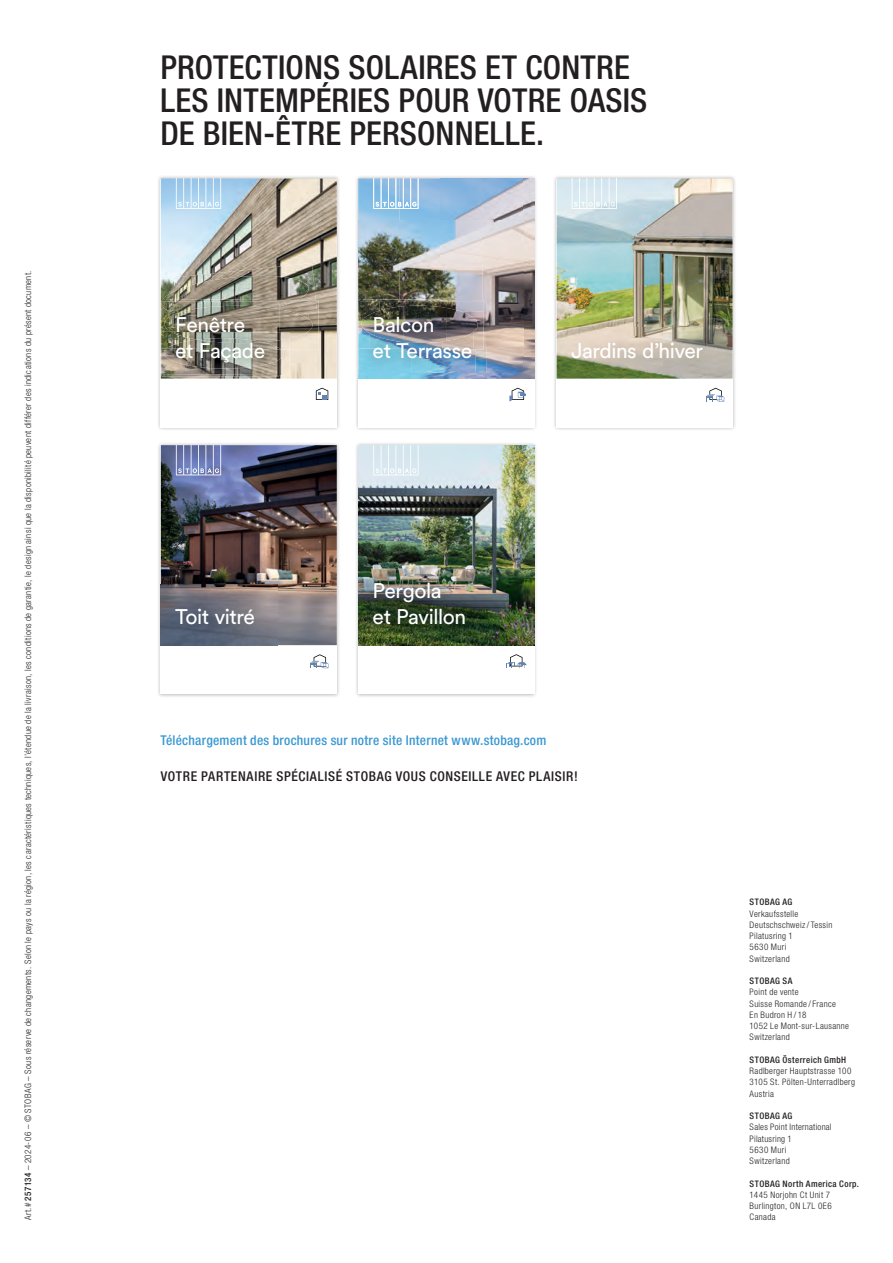
<style>
.page{position:relative;width:893px;height:1263px;background:#fff}
.page>*{position:absolute;margin:0;border:0;box-sizing:border-box;transform-origin:0 0}
.t1{font:500 condensed 33px/33px "Helvetica Neue LT Pro";letter-spacing:.005em;color:#231f20}
.t2{font:21px/25.7px "Circular XX";letter-spacing:-.025em;color:#fff}
.t3{font:500 condensed 13.5px "Helvetica Neue LT Pro";letter-spacing:.02em;color:#3b98d3}
.t4{font:500 condensed 13.5px "Helvetica Neue LT Pro";letter-spacing:.045em;color:#231f20}
.t5{font:300 condensed 9px/11.2px "Helvetica Neue LT Pro";letter-spacing:.035em;color:#231f20}
.t6{font:500 condensed 9px "Helvetica Neue LT Pro";letter-spacing:.045em;color:#231f20}
.s1{font-weight:500}
</style>
<div class="page">
<div style="left:157px;top:441px;width:184px;height:257px;background:#231f20;opacity:.32"></div>
<div style="left:161px;top:445px;width:176px;height:249px;background:#fff"></div>
<img style="left:161px;top:445px;width:176px;height:200px">
<svg style="left:176px;top:445px;width:45px;height:30px"></svg>
<svg style="left:310px;top:654px;width:18px;height:14px"></svg>
<img style="left:161px;top:585px;width:116px;height:61px">
<div style="left:354px;top:441px;width:184px;height:257px;background:#231f20;opacity:.32"></div>
<div style="left:358px;top:445px;width:176px;height:249px;background:#fff"></div>
<img style="left:358px;top:445px;width:176px;height:200px">
<svg style="left:373px;top:445px;width:45px;height:30px"></svg>
<svg style="left:507px;top:654px;width:20px;height:14px"></svg>
<svg style="left:358px;top:568px;width:136px;height:69px"></svg>
<svg style="left:368px;top:606px;width:120px;height:25px"></svg>
<div style="left:359px;top:569px;width:120px;height:70px;background:#231f20;opacity:.6"></div>
<div style="left:157px;top:175px;width:184px;height:256px;background:#231f20;opacity:.32"></div>
<div style="left:161px;top:179px;width:176px;height:249px;background:#fff"></div>
<img style="left:161px;top:179px;width:176px;height:200px">
<svg style="left:176px;top:179px;width:45px;height:30px"></svg>
<img style="left:223px;top:263px;width:91px;height:19px">
<img style="left:161px;top:274px;width:51px;height:17px">
<svg style="left:212px;top:272px;width:11px;height:4px"></svg>
<img style="left:309px;top:282px;width:7px;height:17px">
<img style="left:161px;top:291px;width:2px;height:8px">
<img style="left:163px;top:276px;width:146px;height:23px">
<img style="left:308px;top:300px;width:11px;height:50px">
<img style="left:279px;top:338px;width:29px;height:12px">
<img style="left:279px;top:299px;width:38px;height:30px">
<img style="left:161px;top:299px;width:136px;height:8px">
<img style="left:279px;top:314px;width:34px;height:24px">
<img style="left:279px;top:309px;width:20px;height:7px">
<img style="left:279px;top:348px;width:11px;height:27px">
<svg style="left:279px;top:333px;width:11px;height:7px"></svg>
<svg style="left:279px;top:348px;width:5px;height:12px"></svg>
<svg style="left:316px;top:388px;width:12px;height:12px"></svg>
<img style="left:161px;top:332px;width:118px;height:44px">
<svg style="left:161px;top:329px;width:5px;height:3px"></svg>
<img style="left:161px;top:302px;width:118px;height:11px">
<img style="left:166px;top:328px;width:113px;height:5px">
<img style="left:164px;top:308px;width:115px;height:20px">
<img style="left:177px;top:306px;width:96px;height:10px">
<img style="left:171px;top:332px;width:108px;height:8px">
<img style="left:164px;top:348px;width:115px;height:21px">
<img style="left:166px;top:340px;width:113px;height:9px">
<img style="left:197px;top:338px;width:66px;height:5px">
<div style="left:354px;top:175px;width:184px;height:256px;background:#231f20;opacity:.32"></div>
<div style="left:358px;top:179px;width:176px;height:249px;background:#fff"></div>
<img style="left:358px;top:378px;width:176px;height:1px">
<svg style="left:509px;top:388px;width:17px;height:14px"></svg>
<img style="left:358px;top:179px;width:166px;height:84px">
<img style="left:524px;top:179px;width:10px;height:199px">
<img style="left:358px;top:263px;width:124px;height:36px">
<img style="left:482px;top:263px;width:42px;height:42px">
<img style="left:486px;top:305px;width:38px;height:42px">
<img style="left:358px;top:321px;width:11px;height:57px">
<img style="left:482px;top:347px;width:42px;height:31px">
<img style="left:368px;top:373px;width:114px;height:5px">
<svg style="left:373px;top:179px;width:45px;height:30px"></svg>
<img style="left:358px;top:299px;width:126px;height:10px">
<img style="left:358px;top:309px;width:1px;height:39px">
<img style="left:476px;top:302px;width:10px;height:71px">
<img style="left:359px;top:348px;width:117px;height:25px">
<img style="left:359px;top:302px;width:21px;height:19px">
<img style="left:380px;top:302px;width:104px;height:9px">
<img style="left:478px;top:311px;width:6px;height:10px">
<img style="left:473px;top:321px;width:11px;height:29px">
<img style="left:369px;top:343px;width:21px;height:6px">
<img style="left:442px;top:341px;width:31px;height:8px">
<img style="left:390px;top:343px;width:52px;height:6px">
<img style="left:361px;top:306px;width:85px;height:37px">
<img style="left:446px;top:308px;width:32px;height:33px">
<div style="left:553px;top:175px;width:183px;height:256px;background:#231f20;opacity:.32"></div>
<div style="left:557px;top:179px;width:176px;height:249px;background:#fff"></div>
<img style="left:557px;top:179px;width:176px;height:200px">
<svg style="left:572px;top:179px;width:45px;height:30px"></svg>
<svg style="left:706px;top:388px;width:18px;height:14px"></svg>
<img style="left:557px;top:327px;width:159px;height:46px">
<p class="t5" style="left:22px;top:1220px;width:951px;rotate:-90deg">Art.# <span class="s1">257134</span> – 2024-06 – © STOBAG – Sous réserve de changements. Selon le pays ou la région, les caractéristiques techniques, l’étendue de la livraison, les conditions de garantie, le design ainsi que la disponibilité peuvent différer des indications du présent document.</p>
<h1 class="t1" style="left:160px;top:50px;width:489px">PROTECTIONS SOLAIRES ET CONTRE<br>LES INTEMPÉRIES POUR VOTRE OASIS<br>DE BIEN-ÊTRE PERSONNELLE.</h1>
<h2 class="t2" style="left:175px;top:311px;width:92px">Fenêtre et Façade</h2>
<h2 class="t2" style="left:373px;top:311px;width:101px">Balcon<br>et Terrasse</h2>
<h2 class="t2" style="left:571px;top:336px;width:134px">Jardins d’hiver</h2>
<h2 class="t2" style="left:175px;top:603px;width:81px">Toit vitré</h2>
<h2 class="t2" style="left:373px;top:577px;width:95px">Pergola<br>et Pavillon</h2>
<h3 class="t3" style="left:160px;top:732px;width:388px">Téléchargement des brochures sur notre site Internet www.stobag.com</h3>
<h3 class="t4" style="left:161px;top:768px;width:419px">VOTRE PARTENAIRE SPÉCIALISÉ STOBAG VOUS CONSEILLE AVEC PLAISIR!</h3>
<p class="t6" style="left:750px;top:897px;width:44px">STOBAG AG</p>
<p class="t5" style="left:750px;top:908px;width:84px">Verkaufsstelle<br>Deutschschweiz/ Tessin<br>Pilatusring 1<br>5630 Muri<br>Switzerland</p>
<p class="t6" style="left:750px;top:976px;width:44px">STOBAG SA</p>
<p class="t5" style="left:750px;top:986px;width:101px">Point de vente<br>Suisse Romande/ France<br>En Budron H/ 18<br>1052 Le Mont-sur-Lausanne<br>Switzerland</p>
<p class="t6" style="left:750px;top:1054px;width:98px">STOBAG Österreich GmbH</p>
<p class="t5" style="left:750px;top:1065px;width:107px">Radlberger Hauptstrasse 100<br>3105 St. Pölten-Unterradlberg<br>Austria</p>
<p class="t6" style="left:750px;top:1111px;width:44px">STOBAG AG</p>
<p class="t5" style="left:750px;top:1121px;width:83px">Sales Point International<br>Pilatusring 1<br>5630 Muri<br>Switzerland</p>
<p class="t6" style="left:750px;top:1178px;width:111px">STOBAG North America Corp.</p>
<p class="t5" style="left:750px;top:1189px;width:84px">1445 Norjohn Ct Unit 7<br>Burlington, ON L7L 0E6<br>Canada</p>
</div>
